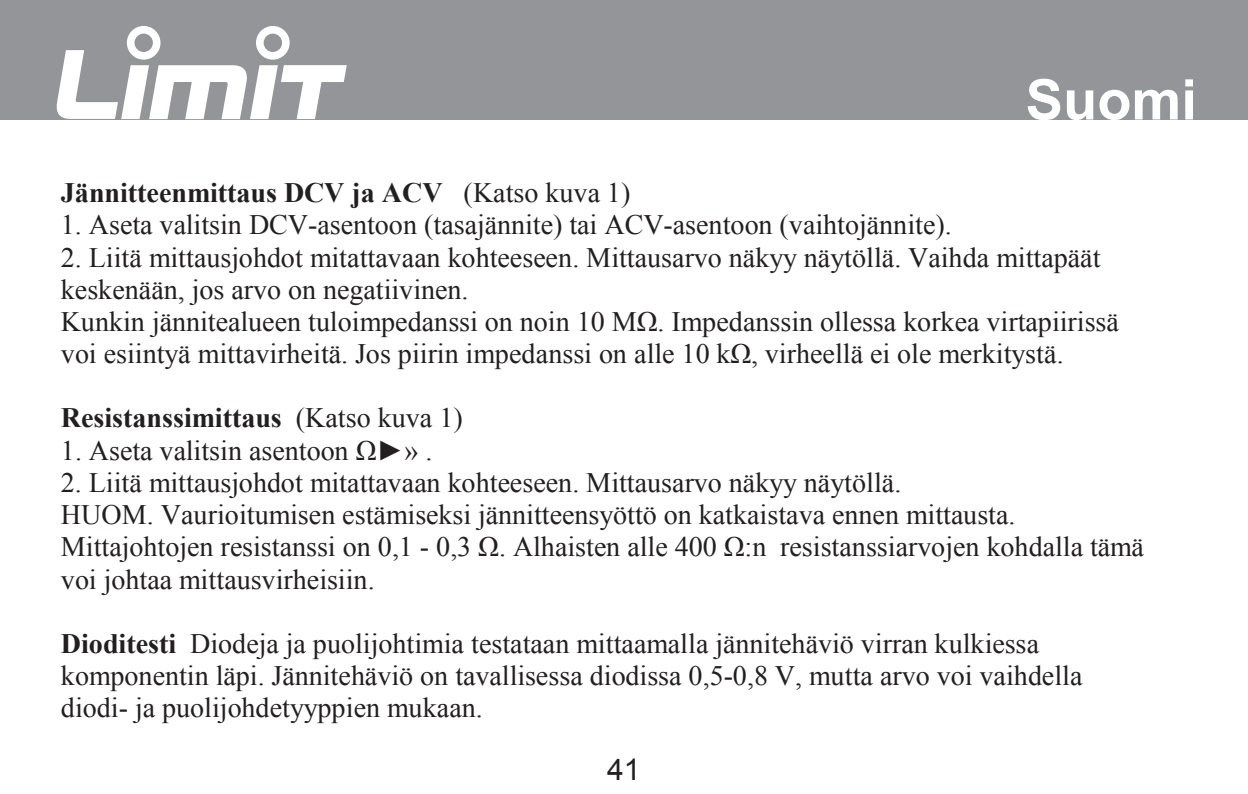
<style>
.page{position:relative;width:1248px;height:794px;background:#fff}
.page>*{position:absolute;margin:0;border:0;box-sizing:border-box;transform-origin:0 0}
.t1{font:700 56px "Arial";color:#fff}
.t2{font:30px "Arial";color:#231f20}
.t3{font:28px/32px "Times New Roman";color:#231f20}
.t4{font:700 28px "Times New Roman";color:#231f20}
.s1{font-weight:400}
.s2{font-weight:700}
</style>
<div class="page">
<div style="left:0;top:0;width:1247px;height:119px;background:#939598"></div>
<svg style="left:57px;top:26px;width:290px;height:93px"></svg>
<p class="t1" style="left:1025px;top:63px;width:173px">Suomi</p>
<p class="t4" style="left:61px;top:173px;width:571px">Jännitteenmittaus DCV ja ACV <span class="s1">(Katso kuva 1)</span></p>
<p class="t3" style="left:61px;top:208px;width:892px">1. Aseta valitsin DCV-asentoon (tasajännite) tai ACV-asentoon (vaihtojännite).</p>
<p class="t3" style="left:61px;top:241px;width:1059px">2. Liitä mittausjohdot mitattavaan kohteeseen. Mittausarvo näkyy näytöllä. Vaihda mittapäät keskenään, jos arvo on negatiivinen.<br>Kunkin jännitealueen tuloimpedanssi on noin 10 MΩ. Impedanssin ollessa korkea virtapiirissä voi esiintyä mittavirheitä. Jos piirin impedanssi on alle 10 kΩ, virheellä ei ole merkitystä.</p>
<p class="t4" style="left:61px;top:399px;width:403px">Resistanssimittaus <span class="s1">(Katso kuva 1)</span></p>
<p class="t3" style="left:61px;top:434px;width:373px">1. Aseta valitsin asentoon Ω►» .</p>
<p class="t3" style="left:61px;top:466px;width:1084px">2. Liitä mittausjohdot mitattavaan kohteeseen. Mittausarvo näkyy näytöllä.<br>HUOM. Vaurioitumisen estämiseksi jännitteensyöttö on katkaistava ennen mittausta.<br>Mittajohtojen resistanssi on 0,1 - 0,3 Ω. Alhaisten alle 400 Ω:n resistanssiarvojen kohdalla tämä voi johtaa mittausvirheisiin.</p>
<p class="t3" style="left:61px;top:627px;width:1023px"><span class="s2">Dioditesti</span> Diodeja ja puolijohtimia testataan mittaamalla jännitehäviö virran kulkiessa komponentin läpi. Jännitehäviö on tavallisessa diodissa 0,5-0,8 V, mutta arvo voi vaihdella diodi- ja puolijohdetyyppien mukaan.</p>
<p class="t2" style="left:607px;top:750px;width:35px">41</p>
</div>
